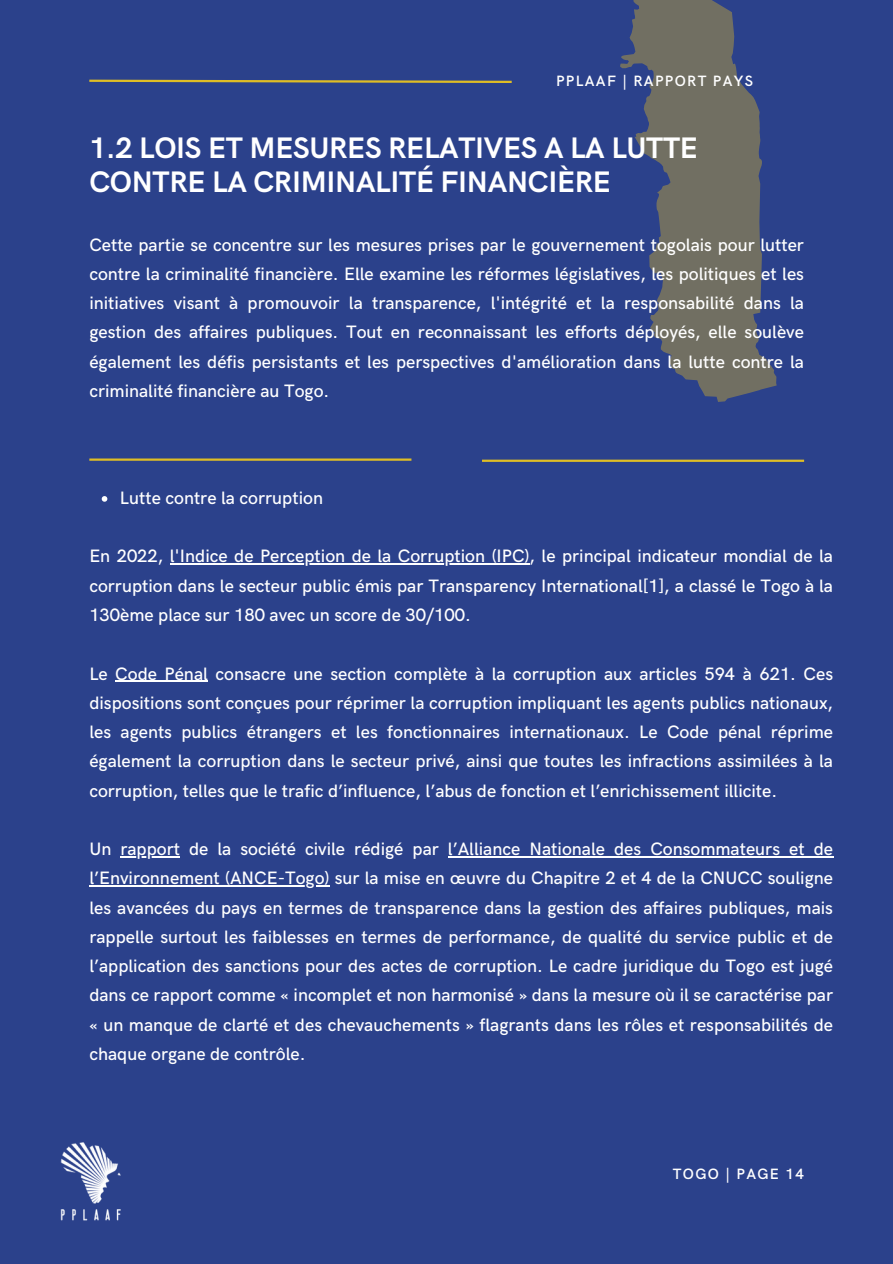
<style>
.page{position:relative;width:893px;height:1264px;background:#fff}
.page>*{position:absolute;margin:0;border:0;box-sizing:border-box;transform-origin:0 0}
.t1{font:700 29.7px/33.8px "HK Grotesk";letter-spacing:-.01em;color:#fff}
.t2{font:500 18px/29.2px "HK Grotesk";color:#fff;text-align:justify}
.t3{font:600 15px "HK Grotesk";letter-spacing:.09em;color:#fff}
</style>
<div class="page">
<div style="left:0;top:0;width:892px;height:1263px;background:#2b418b"></div>
<svg style="left:620px;top:0;width:156px;height:402px;fill:#716f62"></svg>
<hr style="left:89px;top:458px;width:322px;height:3px;background:#dfbd25">
<hr style="left:482px;top:459px;width:322px;height:3px;background:#dfbd25">
<svg style="left:102px;top:496px;width:5px;height:5px"></svg>
<hr style="left:170px;top:563px;width:359px;height:1px;background:#fff">
<hr style="left:115px;top:680px;width:93px;height:1px;background:#fff">
<hr style="left:120px;top:856px;width:60px;height:1px;background:#fff">
<hr style="left:448px;top:856px;width:385px;height:1px;background:#fff">
<hr style="left:89px;top:885px;width:240px;height:1px;background:#fff">
<img style="left:60px;top:1142px;width:61px;height:79px">
<svg style="left:89px;top:79px;width:423px;height:4px"></svg>
<p class="t3" style="left:556px;top:72px;width:199px">PPLAAF | RAPPORT PAYS</p>
<p class="t1" style="left:89px;top:132px;width:610px">1.2 LOIS ET MESURES RELATIVES A LA LUTTE<br>CONTRE LA CRIMINALITÉ FINANCIÈRE</p>
<p class="t2" style="left:89px;top:230px;width:716px">Cette partie se concentre sur les mesures prises par le gouvernement togolais pour lutter contre la criminalité financière. Elle examine les réformes législatives, les politiques et les initiatives visant à promouvoir la transparence, l'intégrité et la responsabilité dans la gestion des affaires publiques. Tout en reconnaissant les efforts déployés, elle soulève également les défis persistants et les perspectives d'amélioration dans la lutte contre la criminalité financière au Togo.</p>
<p class="t2" style="left:120px;top:484px;width:204px">Lutte contre la corruption</p>
<p class="t2" style="left:89px;top:542px;width:745px">En 2022, l'Indice de Perception de la Corruption (IPC), le principal indicateur mondial de la corruption dans le secteur public émis par Transparency International[1], a classé le Togo à la 130ème place sur 180 avec un score de 30/100.</p>
<p class="t2" style="left:89px;top:659px;width:745px">Le Code Pénal consacre une section complète à la corruption aux articles 594 à 621. Ces dispositions sont conçues pour réprimer la corruption impliquant les agents publics nationaux, les agents publics étrangers et les fonctionnaires internationaux. Le Code pénal réprime également la corruption dans le secteur privé, ainsi que toutes les infractions assimilées à la corruption, telles que le trafic d’influence, l’abus de fonction et l’enrichissement illicite.</p>
<p class="t2" style="left:89px;top:835px;width:745px">Un rapport de la société civile rédigé par l’Alliance Nationale des Consommateurs et de l’Environnement (ANCE-Togo) sur la mise en œuvre du Chapitre 2 et 4 de la CNUCC souligne les avancées du pays en termes de transparence dans la gestion des affaires publiques, mais rappelle surtout les faiblesses en termes de performance, de qualité du service public et de l’application des sanctions pour des actes de corruption. Le cadre juridique du Togo est jugé dans ce rapport comme « incomplet et non harmonisé » dans la mesure où il se caractérise par « un manque de clarté et des chevauchements » flagrants dans les rôles et responsabilités de chaque organe de contrôle.</p>
<p class="t3" style="left:672px;top:1165px;width:133px">TOGO | PAGE 14</p>
</div>
